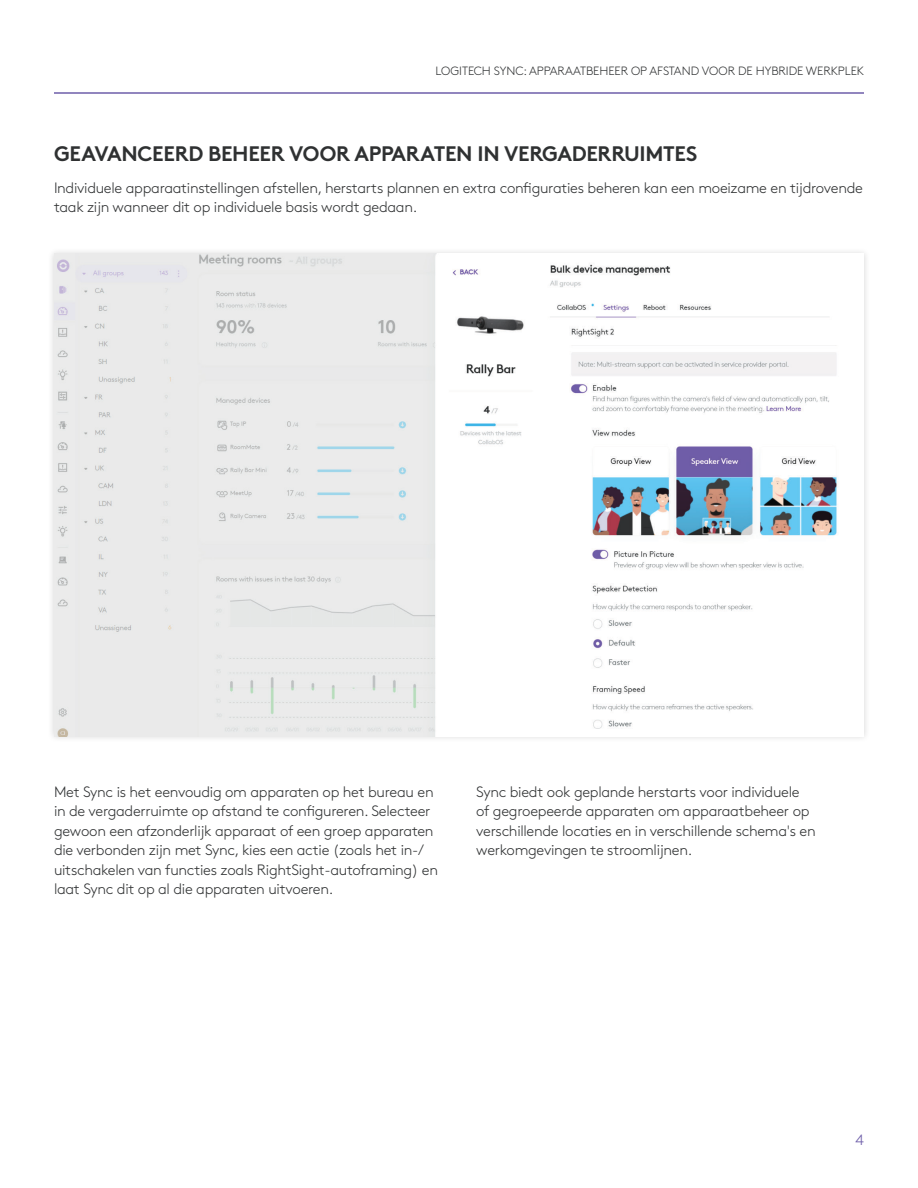
<style>
.page{position:relative;width:918px;height:1188px;background:#fff}
.page>*{position:absolute;margin:0;border:0;box-sizing:border-box;transform-origin:0 0}
.t1{font:700 21px "Brown Pro";letter-spacing:-.015em;color:#2f3132}
.Bullet_Icon{font:300 15px/19.5px "Brown Pro";letter-spacing:-.02em;color:#2f3132}
.t2{font:300 15px "Brown Pro";color:#6e5ea9}
.t3{font:300 12px "Brown Pro";letter-spacing:-.005em;color:#2f3132}
</style>
<div class="page">
<hr style="left:54px;top:92px;width:810px;height:2px;background:#6e5ea9">
<div style="left:48px;top:247px;width:823px;height:496px;background:#020304;opacity:.15"></div>
<img style="left:54px;top:254px;width:810px;height:482px">
<p class="t3" style="left:435px;top:62px;width:430px">LOGITECH SYNC: APPARAATBEHEER OP AFSTAND VOOR DE HYBRIDE WERKPLEK</p>
<h3 class="t1" style="left:54px;top:137px;width:645px">GEAVANCEERD BEHEER VOOR APPARATEN IN VERGADERRUIMTES</h3>
<p class="Bullet_Icon" style="left:54px;top:177px;width:810px">Individuele apparaatinstellingen afstellen, herstarts plannen en extra configuraties beheren kan een moeizame en tijdrovende taak zijn wanneer dit op individuele basis wordt gedaan.</p>
<p class="Bullet_Icon" style="left:54px;top:781px;width:386px">Met Sync is het eenvoudig om apparaten op het bureau en in de vergaderruimte op afstand te configureren. Selecteer gewoon een afzonderlijk apparaat of een groep apparaten die verbonden zijn met Sync, kies een actie (zoals het in-/ uitschakelen van functies zoals RightSight-autoframing) en laat Sync dit op al die apparaten uitvoeren.</p>
<p class="Bullet_Icon" style="left:476px;top:781px;width:341px">Sync biedt ook geplande herstarts voor individuele of gegroepeerde apparaten om apparaatbeheer op verschillende locaties en in verschillende schema's en werkomgevingen te stroomlijnen.</p>
<p class="t2" style="left:855px;top:1129px;width:10px">4</p>
</div>
